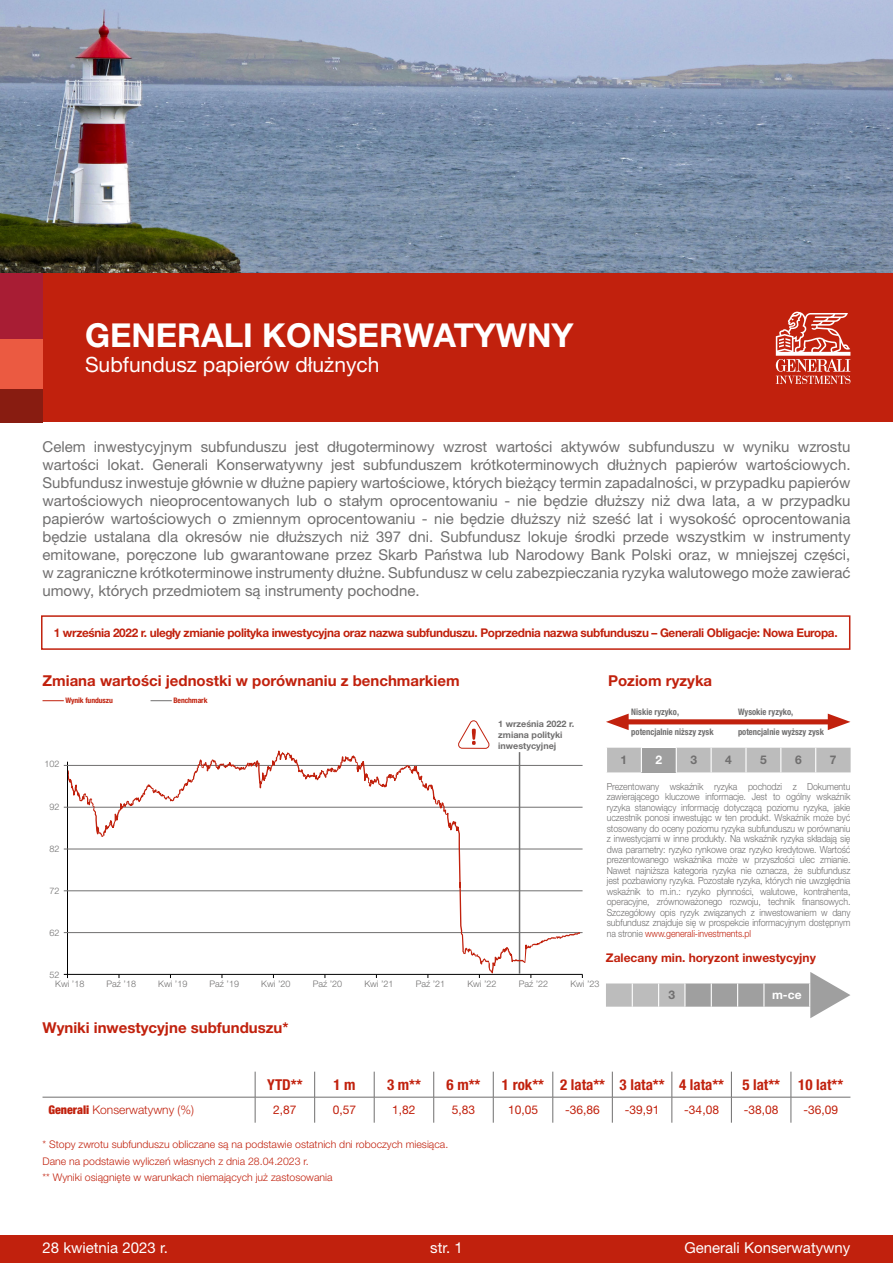
<style>
.page{position:relative;width:893px;height:1263px;background:#fff}
.page>*{position:absolute;margin:0;border:0;box-sizing:border-box;transform-origin:0 0}
.t1{font:700 33px "Helvetica Neue LT Pro";color:#fff}
.t2{font:21px "Helvetica Neue LT Pro";color:#fff}
.t3{font:15px/18px "Helvetica Neue LT Pro";color:#706f6f;text-align:justify}
.t4{font:700 15px "Helvetica Neue LT Pro";color:#c1210d}
.t5{font:700 condensed 15px "Helvetica Neue LT Pro";color:#c1210d}
.t6{font:15px "Helvetica Neue LT Pro";color:#fff}
.t7{font:700 12px "Helvetica Neue LT Pro";letter-spacing:-.03em;color:#c1210d}
.t8{font:12px "Helvetica Neue LT Pro";color:#c1210d}
.t9{font:700 12px "Helvetica Neue LT Pro";color:#c1210d}
.t10{font:300 12px "Helvetica Neue LT Pro";color:#c1210d}
.t11{font:700 12px "Helvetica Neue LT Pro";color:#706f6f}
.t12{font:700 12px "Helvetica Neue LT Pro";color:#fff}
.t13{font:300 10.5px/16.5px "Helvetica Neue LT Pro";color:#c1210d}
.t14{font:300 9.75px/10.5px "Helvetica Neue LT Pro";letter-spacing:-.01em;color:#706f6f;text-align:justify;scale:.9 1}
.t15{font:300 9px "Helvetica Neue LT Pro";color:#706f6f}
.t16{font:700 condensed 9px "Helvetica Neue LT Pro";color:#706f6f;scale:.95 1}
.t17{font:700 9px/10.8px "Helvetica Neue LT Pro";color:#706f6f}
.t18{font:700 condensed 7.65px "Helvetica Neue LT Pro";letter-spacing:-.01em;color:#c1210d}
.s1{color:#c1210d}
.s2{font-weight:900;font-stretch:condensed}
</style>
<div class="page">
<svg style="left:43px;top:700px;width:21px;height:1px"></svg>
<svg style="left:151px;top:700px;width:21px;height:1px"></svg>
<svg style="left:43px;top:1072px;width:807px;height:51px"></svg>
<svg style="left:606px;top:972px;width:244px;height:46px"></svg>
<div style="left:619px;top:719px;width:218px;height:5px;background:#c1210d"></div>
<svg style="left:606px;top:714px;width:23px;height:16px"></svg>
<svg style="left:828px;top:714px;width:22px;height:16px"></svg>
<svg style="left:607px;top:748px;width:244px;height:24px"></svg>
<div style="left:41px;top:615px;width:809px;height:35px;border:2px solid #c1210d"></div>
<img style="left:0;top:0;width:893px;height:274px">
<div style="left:42px;top:274px;width:851px;height:148px;background:#c1210d"></div>
<svg style="left:776px;top:311px;width:74px;height:73px"></svg>
<div style="left:0;top:274px;width:43px;height:66px;background:#a81d34"></div>
<div style="left:0;top:340px;width:43px;height:49px;background:#eb5a41"></div>
<div style="left:0;top:389px;width:43px;height:33px;background:#881c11"></div>
<svg style="left:458px;top:720px;width:32px;height:29px"></svg>
<div style="left:0;top:1235px;width:893px;height:28px;background:#c1210d"></div>
<hr style="left:67px;top:762px;width:1px;height:216px;background:#000">
<hr style="left:64px;top:974px;width:519px;height:1px;background:#000">
<hr style="left:64px;top:849px;width:519px;height:1px;background:#706f6f">
<hr style="left:64px;top:890px;width:519px;height:1px;background:#706f6f">
<hr style="left:64px;top:932px;width:519px;height:1px;background:#706f6f">
<hr style="left:64px;top:765px;width:519px;height:1px;background:#706f6f">
<hr style="left:64px;top:807px;width:519px;height:1px;background:#706f6f">
<svg style="left:68px;top:750px;width:512px;height:224px"></svg>
<h1 class="t1" style="left:85px;top:314px;width:490px">GENERALI KONSERWATYWNY</h1>
<h2 class="t2" style="left:85px;top:352px;width:296px">Subfundusz papierów dłużnych</h2>
<p class="t3" style="left:43px;top:438px;width:809px">Celem inwestycyjnym subfunduszu jest długoterminowy wzrost wartości aktywów subfunduszu w wyniku wzrostu wartości lokat. Generali Konserwatywny jest subfunduszem krótkoterminowych dłużnych papierów wartościowych.<br>Subfundusz inwestuje głównie w dłużne papiery wartościowe, których bieżący termin zapadalności, w przypadku papierów wartościowych nieoprocentowanych lub o stałym oprocentowaniu - nie będzie dłuższy niż dwa lata, a w przypadku papierów wartościowych o zmiennym oprocentowaniu - nie będzie dłuższy niż sześć lat i wysokość oprocentowania będzie ustalana dla okresów nie dłuższych niż 397 dni. Subfundusz lokuje środki przede wszystkim w instrumenty emitowane, poręczone lub gwarantowane przez Skarb Państwa lub Narodowy Bank Polski oraz, w mniejszej części, w zagraniczne krótkoterminowe instrumenty dłużne. Subfundusz w celu zabezpieczania ryzyka walutowego może zawierać umowy, których przedmiotem są instrumenty pochodne.</p>
<p class="t7" style="left:54px;top:625px;width:785px">1 września 2022 r. uległy zmianie polityka inwestycyjna oraz nazwa subfunduszu. Poprzednia nazwa subfunduszu – Generali Obligacje: Nowa Europa.</p>
<p class="t4" style="left:608px;top:671px;width:106px">Poziom ryzyka</p>
<p class="t4" style="left:43px;top:671px;width:419px">Zmiana wartości jednostki w porównaniu z benchmarkiem</p>
<p class="t18" style="left:65px;top:696px;width:49px">Wynik funduszu</p>
<p class="t18" style="left:173px;top:696px;width:36px">Benchmark</p>
<p class="t17" style="left:498px;top:718px;width:78px">1 września 2022 r. zmiana polityki inwestycyjnej</p>
<p class="t16" style="left:631px;top:706px;width:52px">Niskie ryzyko,</p>
<p class="t16" style="left:631px;top:727px;width:88px">potencjalnie niższy zysk</p>
<p class="t16" style="left:738px;top:727px;width:92px">potencjalnie wyższy zysk</p>
<p class="t16" style="left:738px;top:706px;width:60px">Wysokie ryzyko,</p>
<p class="t11" style="left:621px;top:752px;width:8px">1</p>
<p class="t12" style="left:655px;top:752px;width:8px">2</p>
<p class="t11" style="left:690px;top:752px;width:8px">3</p>
<p class="t11" style="left:725px;top:752px;width:8px">4</p>
<p class="t11" style="left:760px;top:752px;width:8px">5</p>
<p class="t11" style="left:795px;top:752px;width:8px">6</p>
<p class="t11" style="left:830px;top:752px;width:8px">7</p>
<p class="t15" style="left:45px;top:759px;width:17px">102</p>
<p class="t15" style="left:50px;top:801px;width:12px">92</p>
<p class="t15" style="left:50px;top:843px;width:12px">82</p>
<p class="t15" style="left:50px;top:885px;width:12px">72</p>
<p class="t15" style="left:50px;top:927px;width:12px">62</p>
<p class="t15" style="left:50px;top:969px;width:12px">52</p>
<p class="t14" style="left:607px;top:781px;width:272px">Prezentowany wskaźnik ryzyka pochodzi z Dokumentu zawierającego kluczowe informacje. Jest to ogólny wskaźnik ryzyka stanowiący informację dotyczącą poziomu ryzyka, jakie uczestnik ponosi inwestując w ten produkt. Wskaźnik może być stosowany do oceny poziomu ryzyka subfunduszu w porównaniu z inwestycjami w inne produkty. Na wskaźnik ryzyka składają się dwa parametry: ryzyko rynkowe oraz ryzyko kredytowe. Wartość prezentowanego wskaźnika może w przyszłości ulec zmianie.<br>Nawet najniższa kategoria ryzyka nie oznacza, że subfundusz jest pozbawiony ryzyka. Pozostałe ryzyka, których nie uwzględnia wskaźnik to m.in.: ryzyko płynności, walutowe, kontrahenta, operacyjne, zrównoważonego rozwoju, technik finansowych.<br>Szczegółowy opis ryzyk związanych z inwestowaniem w dany subfundusz znajduje się w prospekcie informacyjnym dostępnym na stronie <span class="s1">www.generali-investments.pl</span></p>
<p class="t9" style="left:606px;top:950px;width:212px">Zalecany min. horyzont inwestycyjny</p>
<p class="t15" style="left:55px;top:978px;width:31px">Kwi ’18</p>
<p class="t15" style="left:107px;top:978px;width:31px">Paź ’18</p>
<p class="t15" style="left:158px;top:978px;width:31px">Kwi ’19</p>
<p class="t15" style="left:210px;top:978px;width:31px">Paź ’19</p>
<p class="t15" style="left:261px;top:978px;width:31px">Kwi ’20</p>
<p class="t15" style="left:313px;top:978px;width:31px">Paź ’20</p>
<p class="t15" style="left:364px;top:978px;width:31px">Kwi ’21</p>
<p class="t15" style="left:416px;top:978px;width:31px">Paź ’21</p>
<p class="t15" style="left:467px;top:978px;width:31px">Kwi ’22</p>
<p class="t15" style="left:519px;top:978px;width:31px">Paź ’22</p>
<p class="t15" style="left:570px;top:978px;width:31px">Kwi ’23</p>
<p class="t4" style="left:43px;top:1018px;width:248px">Wyniki inwestycyjne subfunduszu*</p>
<p class="t11" style="left:668px;top:987px;width:8px">3</p>
<p class="t12" style="left:772px;top:987px;width:31px">m-ce</p>
<p class="t5" style="left:267px;top:1075px;width:37px">YTD**</p>
<p class="t5" style="left:333px;top:1075px;width:24px">1 m</p>
<p class="t5" style="left:387px;top:1075px;width:35px">3 m**</p>
<p class="t5" style="left:447px;top:1075px;width:35px">6 m**</p>
<p class="t5" style="left:502px;top:1075px;width:343px">1 rok** 2 lata** 3 lata** 4 lata** 5 lat** 10 lat**</p>
<p class="t10" style="left:49px;top:1102px;width:147px"><span class="s2">Generali</span> Konserwatywny (%)</p>
<p class="t8" style="left:273px;top:1102px;width:25px">2,87</p>
<p class="t8" style="left:333px;top:1102px;width:25px">0,57</p>
<p class="t8" style="left:392px;top:1102px;width:25px">1,82</p>
<p class="t8" style="left:452px;top:1102px;width:25px">5,83</p>
<p class="t8" style="left:508px;top:1102px;width:32px">10,05</p>
<p class="t8" style="left:565px;top:1102px;width:36px">-36,86</p>
<p class="t8" style="left:625px;top:1102px;width:36px">-39,91</p>
<p class="t8" style="left:684px;top:1102px;width:36px">-34,08</p>
<p class="t8" style="left:744px;top:1102px;width:36px">-38,08</p>
<p class="t8" style="left:803px;top:1102px;width:36px">-36,09</p>
<p class="t13" style="left:43px;top:1136px;width:407px">* Stopy zwrotu subfunduszu obliczane są na podstawie ostatnich dni roboczych miesiąca.<br>Dane na podstawie wyliczeń własnych z dnia 28.04.2023 r.<br>** Wyniki osiągnięte w warunkach niemających już zastosowania</p>
<p class="t6" style="left:43px;top:1238px;width:127px">28 kwietnia 2023 r.</p>
<p class="t6" style="left:430px;top:1238px;width:34px">str. 1</p>
<p class="t6" style="left:684px;top:1238px;width:168px">Generali Konserwatywny</p>
</div>
